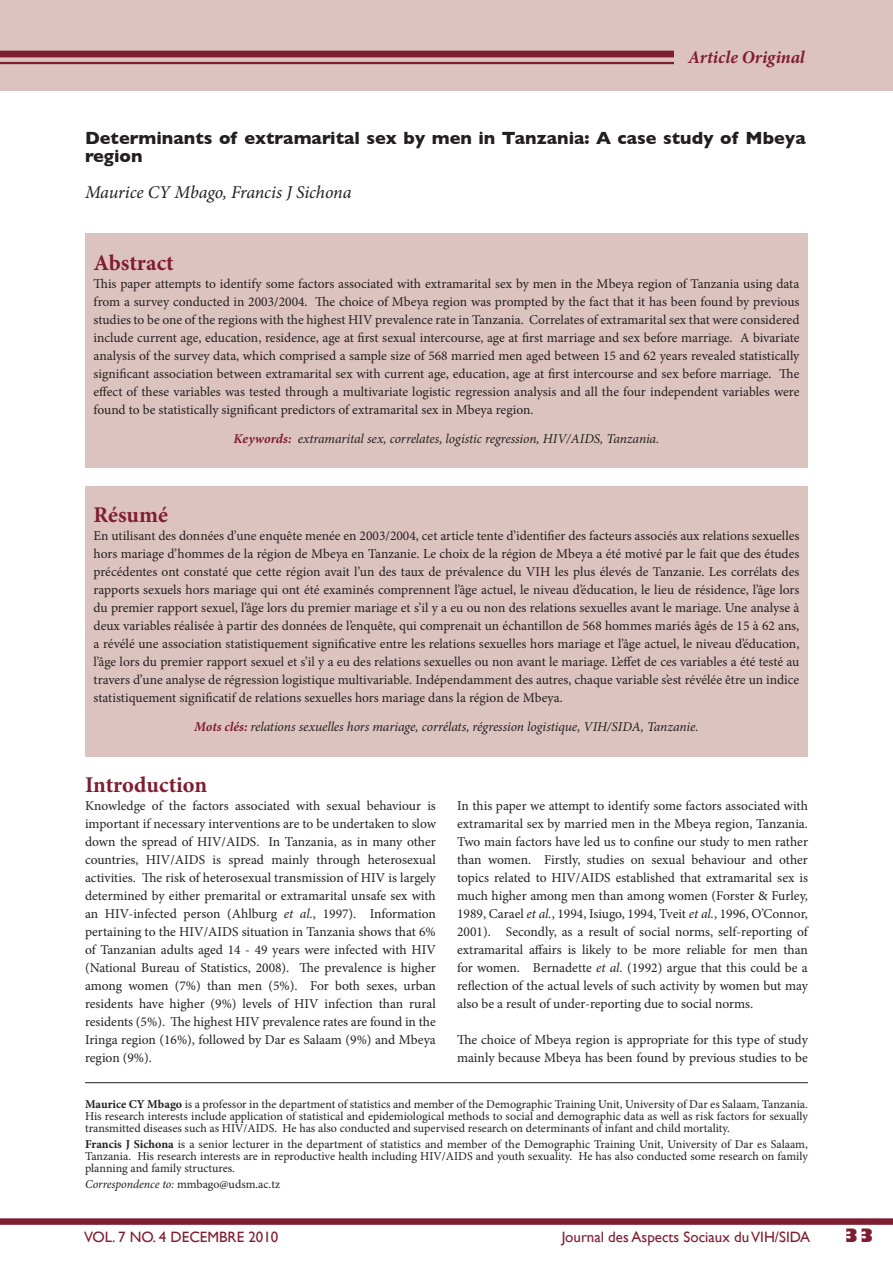
<style>
.page{position:relative;width:893px;height:1263px;background:#fff}
.page>*{position:absolute;margin:0;border:0;box-sizing:border-box;transform-origin:0 0}
.B_HEADING{font:700 22.5px "Minion Pro";letter-spacing:-.005em;color:#7f1d31}
.A_HEADING{font:700 18px/18px "Gill Sans";color:#231f20}
.AUTHORS_NAME{font:italic 18px "Minion Pro";letter-spacing:-.005em;color:#231f20}
.t1{font:italic 700 18px "Minion Pro";color:#7f1d31}
.t2{font:800 18px "Gill Sans";color:#7f1d31}
.t3{font:15px "Gill Sans";color:#7f1d31}
.TEXT{font:13.5px/18px "Minion Pro";color:#231f20;text-align:justify}
.KEYWORDS{font:italic 13.5px "Minion Pro";letter-spacing:-.005em;color:#231f20}
.CORRESPONDENCE{font:12px/12px "Minion Pro";color:#231f20;text-align:justify}
.CORRESPONDENCE-2{font:italic 12px "Minion Pro";letter-spacing:-.005em;color:#231f20}
.s1{font-weight:700;color:#7f1d31}
.s2{font-style:italic}
.s3{font-weight:700}
.s4{font-style:normal}
</style>
<div class="page">
<div style="left:0;top:0;width:893px;height:90px;background:#ddc3bf"></div>
<div style="left:0;top:51px;width:674px;height:6px;background:#7f1d31"></div>
<hr style="left:0;top:62px;width:674px;height:2px;background:#7f1d31">
<div style="left:0;top:1218px;width:893px;height:6px;background:#7f1d31"></div>
<div style="left:85px;top:234px;width:723px;height:234px;background:#ddc3bf"></div>
<hr style="left:85px;top:1082px;width:723px;height:1px;background:#231f20">
<div style="left:85px;top:486px;width:723px;height:270px;background:#ddc3bf"></div>
<p class="t1" style="left:688px;top:44px;width:118px">Article Original</p>
<p class="A_HEADING" style="left:85px;top:129px;width:722px">Determinants of extramarital sex by men in Tanzania: A case study of Mbeya region</p>
<p class="AUTHORS_NAME" style="left:85px;top:180px;width:268px">Maurice CY Mbago, Francis J Sichona</p>
<p class="B_HEADING" style="left:94px;top:247px;width:82px">Abstract</p>
<p class="TEXT" style="left:94px;top:275px;width:707px">This paper attempts to identify some factors associated with extramarital sex by men in the Mbeya region of Tanzania using data from a survey conducted in 2003/2004. The choice of Mbeya region was prompted by the fact that it has been found by previous studies to be one of the regions with the highest HIV prevalence rate in Tanzania. Correlates of extramarital sex that were considered include current age, education, residence, age at first sexual intercourse, age at first marriage and sex before marriage. A bivariate analysis of the survey data, which comprised a sample size of 568 married men aged between 15 and 62 years revealed statistically significant association between extramarital sex with current age, education, age at first intercourse and sex before marriage. The effect of these variables was tested through a multivariate logistic regression analysis and all the four independent variables were found to be statistically significant predictors of extramarital sex in Mbeya region.</p>
<p class="KEYWORDS" style="left:234px;top:429px;width:427px"><span class="s1">Keywords:</span> extramarital sex, correlates, logistic regression, HIV/AIDS, Tanzania.</p>
<p class="B_HEADING" style="left:94px;top:499px;width:76px">Résumé</p>
<p class="TEXT" style="left:94px;top:527px;width:707px">En utilisant des données d’une enquête menée en 2003/2004, cet article tente d’identifier des facteurs associés aux relations sexuelles hors mariage d’hommes de la région de Mbeya en Tanzanie. Le choix de la région de Mbeya a été motivé par le fait que des études précédentes ont constaté que cette région avait l’un des taux de prévalence du VIH les plus élevés de Tanzanie. Les corrélats des rapports sexuels hors mariage qui ont été examinés comprennent l’âge actuel, le niveau d’éducation, le lieu de résidence, l’âge lors du premier rapport sexuel, l’âge lors du premier mariage et s’il y a eu ou non des relations sexuelles avant le mariage. Une analyse à deux variables réalisée à partir des données de l’enquête, qui comprenait un échantillon de 568 hommes mariés âgés de 15 à 62 ans, a révélé une association statistiquement significative entre les relations sexuelles hors mariage et l’âge actuel, le niveau d’éducation, l’âge lors du premier rapport sexuel et s’il y a eu des relations sexuelles ou non avant le mariage. L’effet de ces variables a été testé au travers d’une analyse de régression logistique multivariable. Indépendamment des autres, chaque variable s’est révélée être un indice statistiquement significatif de relations sexuelles hors mariage dans la région de Mbeya.</p>
<p class="KEYWORDS" style="left:194px;top:717px;width:506px"><span class="s1">Mots clés:</span> relations sexuelles hors mariage, corrélats, régression logistique, VIH/SIDA, Tanzanie.</p>
<p class="B_HEADING" style="left:85px;top:769px;width:124px">Introduction</p>
<p class="TEXT" style="left:85px;top:797px;width:352px">Knowledge of the factors associated with sexual behaviour is important if necessary interventions are to be undertaken to slow down the spread of HIV/AIDS. In Tanzania, as in many other countries, HIV/AIDS is spread mainly through heterosexual activities. The risk of heterosexual transmission of HIV is largely determined by either premarital or extramarital unsafe sex with an HIV-infected person (Ahlburg <span class="s2">et al.</span>, 1997). Information pertaining to the HIV/AIDS situation in Tanzania shows that 6% of Tanzanian adults aged 14 - 49 years were infected with HIV (National Bureau of Statistics, 2008). The prevalence is higher among women (7%) than men (5%). For both sexes, urban residents have higher (9%) levels of HIV infection than rural residents (5%). The highest HIV prevalence rates are found in the Iringa region (16%), followed by Dar es Salaam (9%) and Mbeya region (9%).</p>
<p class="TEXT" style="left:457px;top:797px;width:352px">In this paper we attempt to identify some factors associated with extramarital sex by married men in the Mbeya region, Tanzania.<br>Two main factors have led us to confine our study to men rather than women. Firstly, studies on sexual behaviour and other topics related to HIV/AIDS established that extramarital sex is much higher among men than among women (Forster &amp; Furley, 1989, Carael <span class="s2">et al.</span>, 1994, Isiugo, 1994, Tveit <span class="s2">et al.</span>, 1996, O’Connor, 2001). Secondly, as a result of social norms, self-reporting of extramarital affairs is likely to be more reliable for men than for women. Bernadette <span class="s2">et al.</span> (1992) argue that this could be a reflection of the actual levels of such activity by women but may also be a result of under-reporting due to social norms.</p>
<p class="TEXT" style="left:457px;top:1031px;width:352px">The choice of Mbeya region is appropriate for this type of study mainly because Mbeya has been found by previous studies to be</p>
<p class="CORRESPONDENCE" style="left:85px;top:1098px;width:724px"><span class="s3">Maurice CY Mbago</span> is a professor in the department of statistics and member of the Demographic Training Unit, University of Dar es Salaam, Tanzania.<br>His research interests include application of statistical and epidemiological methods to social and demographic data as well as risk factors for sexually transmitted diseases such as HIV/AIDS. He has also conducted and supervised research on determinants of infant and child mortality.</p>
<p class="CORRESPONDENCE" style="left:85px;top:1138px;width:724px"><span class="s3">Francis J Sichona</span> is a senior lecturer in the department of statistics and member of the Demographic Training Unit, University of Dar es Salaam, Tanzania. His research interests are in reproductive health including HIV/AIDS and youth sexuality. He has also conducted some research on family planning and family structures.</p>
<p class="CORRESPONDENCE-2" style="left:85px;top:1176px;width:197px">Correspondence to: <span class="s4">mmbago@udsm.ac.tz</span></p>
<p class="t3" style="left:84px;top:1228px;width:196px">VOL. 7 NO. 4 DECEMBRE 2010</p>
<p class="t3" style="left:562px;top:1228px;width:250px">Journal des Aspects Sociaux du VIH/SIDA</p>
<p class="t2" style="left:843px;top:1224px;width:32px">33</p>
</div>
